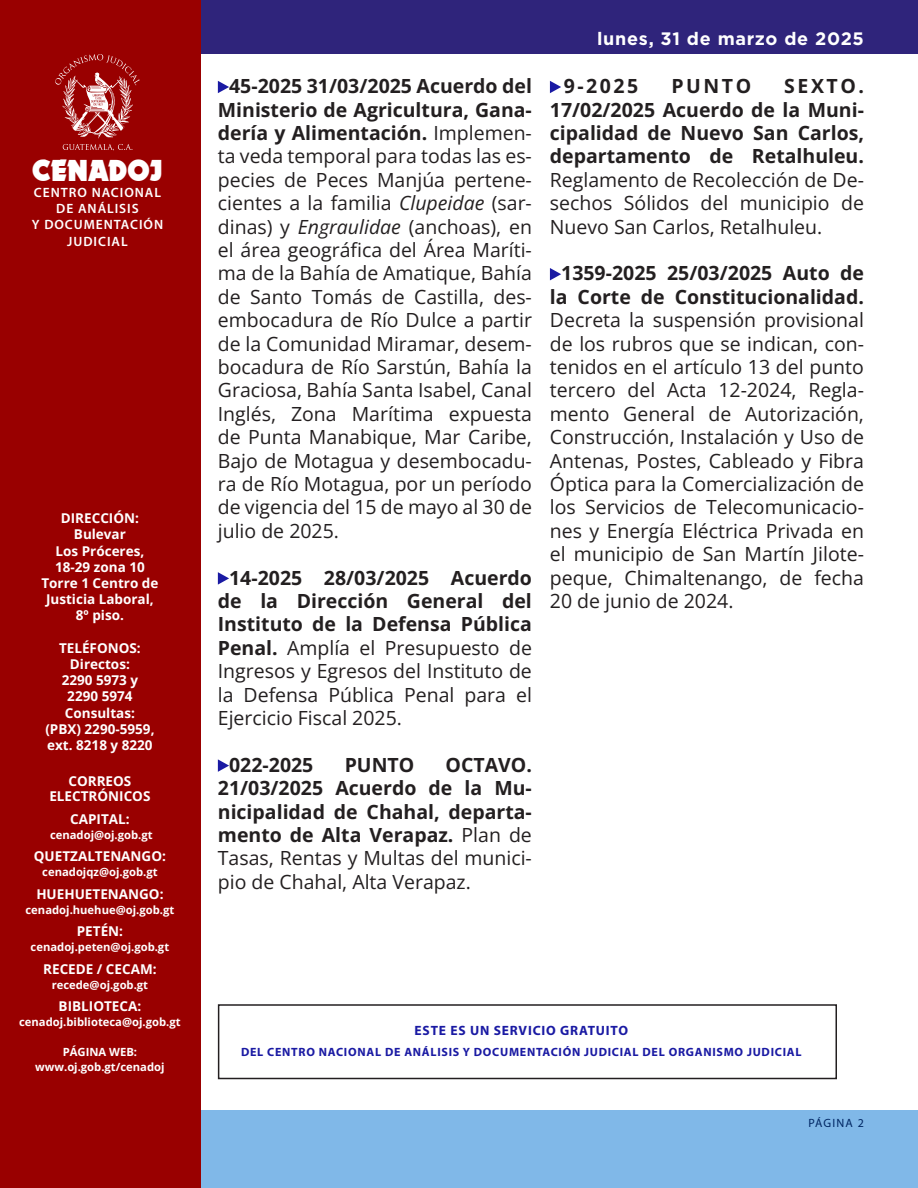
<style>
.page{position:relative;width:918px;height:1188px;background:#fff}
.page>*{position:absolute;margin:0;border:0;box-sizing:border-box;transform-origin:0 0}
.t1{font:30px "Dynamo";color:#fff}
.t2{font:19.5px/23.4px "Open Sans";color:#231f20;text-align:justify}
.t3{font:700 18px "Gotham";letter-spacing:.04em;color:#fff}
.t4{font:13.5px/16.2px "Open Sans";color:#fff;text-align:center}
.t5{font:600 13.5px/16.2px "Myriad Pro";letter-spacing:.07em;color:#fff;text-align:center}
.t6{font:700 13.5px "Myriad Pro";letter-spacing:.06em;color:#1a1aa3}
.t7{font:700 12px "Myriad Pro";letter-spacing:.06em;color:#1a1aa3}
.t8{font:12px "Myriad Pro";letter-spacing:.1em;color:#002663}
.t9{font:11.25px "Open Sans";color:#fff}
.s1{font-style:italic}
</style>
<div class="page">
<div style="left:0;top:1110px;width:918px;height:78px;background:#80b8e8"></div>
<div style="left:0;top:0;width:918px;height:54px;background:#2f247b"></div>
<div style="left:0;top:0;width:200px;height:1188px;background:#900"></div>
<svg style="left:55px;top:54px;width:85px;height:97px"></svg>
<svg style="left:218px;top:81px;width:11px;height:12px"></svg>
<svg style="left:218px;top:572px;width:11px;height:13px"></svg>
<svg style="left:218px;top:759px;width:11px;height:13px"></svg>
<svg style="left:550px;top:81px;width:11px;height:12px"></svg>
<svg style="left:550px;top:268px;width:11px;height:12px"></svg>
<div style="left:218px;top:1004px;width:619px;height:75px;border:2px solid #231f20"></div>
<p class="t1" style="left:32px;top:150px;width:132px">CENADOJ</p>
<p class="t5" style="left:34px;top:184px;width:129px">CENTRO NACIONAL<br>DE ANÁLISIS</p>
<p class="t5" style="left:32px;top:216px;width:133px">Y DOCUMENTACIÓN<br>JUDICIAL</p>
<p class="t4" style="left:61px;top:510px;width:80px">DIRECCIÓN:</p>
<p class="t4" style="left:55px;top:526px;width:91px">Bulevar<br>Los Próceres,<br>18-29 zona 10</p>
<p class="t4" style="left:41px;top:575px;width:118px">Torre 1 Centro de<br>Justicia Laboral,<br>8º piso.</p>
<p class="t4" style="left:59px;top:639px;width:83px">TELÉFONOS:</p>
<p class="t4" style="left:62px;top:656px;width:78px">Directos:<br>2290 5973 y<br>2290 5974</p>
<p class="t4" style="left:45px;top:704px;width:111px">Consultas:<br>(PBX) 2290-5959,</p>
<p class="t4" style="left:47px;top:737px;width:107px">ext. 8218 y 8220</p>
<p class="t4" style="left:49px;top:774px;width:103px;line-height:15px">CORREOS<br>ELECTRÓNICOS</p>
<p class="t4" style="left:70px;top:811px;width:61px">CAPITAL:</p>
<p class="t9" style="left:50px;top:827px;width:104px">cenadoj@oj.gob.gt</p>
<p class="t4" style="left:34px;top:848px;width:134px">QUETZALTENANGO:</p>
<p class="t9" style="left:42px;top:865px;width:117px">cenadojqz@oj.gob.gt</p>
<p class="t4" style="left:36px;top:886px;width:129px">HUEHUETENANGO:</p>
<p class="t9" style="left:26px;top:902px;width:150px">cenadoj.huehue@oj.gob.gt</p>
<p class="t4" style="left:77px;top:923px;width:48px">PETÉN:</p>
<p class="t9" style="left:31px;top:940px;width:140px">cenadoj.peten@oj.gob.gt</p>
<p class="t4" style="left:43px;top:961px;width:115px">RECEDE / CECAM:</p>
<p class="t9" style="left:52px;top:977px;width:98px">recede@oj.gob.gt</p>
<p class="t4" style="left:59px;top:998px;width:84px">BIBLIOTECA:</p>
<p class="t9" style="left:19px;top:1015px;width:163px">cenadoj.biblioteca@oj.gob.gt</p>
<p class="t9" style="left:63px;top:1045px;width:76px">PÁGINA WEB:</p>
<p class="t9" style="left:35px;top:1060px;width:131px">www.oj.gob.gt/cenadoj</p>
<p class="t2" style="left:218px;top:74px;width:316px;text-indent:11px">45-2025 31/03/2025 Acuerdo del Ministerio de Agricultura, Gana&shy;dería y Alimentación. Implemen&shy;ta veda temporal para todas las es&shy;pecies de Peces Manjúa pertene&shy;cientes a la familia <span class="s1">Clupeidae</span> (sar&shy;dinas) y <span class="s1">Engraulidae</span> (anchoas), en el área geográfica del Área Maríti&shy;ma de la Bahía de Amatique, Bahía de Santo Tomás de Castilla, des&shy;embocadura de Río Dulce a partir de la Comunidad Miramar, desem&shy;bocadura de Río Sarstún, Bahía la Graciosa, Bahía Santa Isabel, Canal Inglés, Zona Marítima expuesta de Punta Manabique, Mar Caribe, Bajo de Motagua y desembocadu&shy;ra de Río Motagua, por un período de vigencia del 15 de mayo al 30 de julio de 2025.</p>
<p class="t2" style="left:218px;top:565px;width:316px;text-indent:11px">14-2025 28/03/2025 Acuerdo de la Dirección General del Instituto de la Defensa Pública Penal. Amplía el Presupuesto de Ingresos y Egresos del Instituto de la Defensa Pública Penal para el Ejercicio Fiscal 2025.</p>
<p class="t2" style="left:229px;top:753px;width:86px">022-2025</p>
<p class="t2" style="left:345px;top:753px;width:71px">PUNTO</p>
<p class="t2" style="left:218px;top:753px;width:316px;text-indent:228px">OCTAVO.<br>21/03/2025 Acuerdo de la Mu&shy;nicipalidad de Chahal, departa&shy;mento de Alta Verapaz. Plan de Tasas, Rentas y Multas del munici&shy;pio de Chahal, Alta Verapaz.</p>
<p class="t3" style="left:597px;top:26px;width:268px">lunes, 31 de marzo de 2025</p>
<p class="t2" style="left:550px;top:74px;width:316px;text-indent:234px">SEXTO.<br>17/02/2025 Acuerdo de la Muni&shy;cipalidad de Nuevo San Carlos, departamento de Retalhuleu.<br>Reglamento de Recolección de De&shy;sechos Sólidos del municipio de Nuevo San Carlos, Retalhuleu.</p>
<p class="t2" style="left:550px;top:261px;width:316px;text-indent:11px">1359-2025 25/03/2025 Auto de la Corte de Constitucionalidad.<br>Decreta la suspensión provisional de los rubros que se indican, con&shy;tenidos en el artículo 13 del punto tercero del Acta 12-2024, Regla&shy;mento General de Autorización, Construcción, Instalación y Uso de Antenas, Postes, Cableado y Fibra Óptica para la Comercialización de los Servicios de Telecomunicacio&shy;nes y Energía Eléctrica Privada en el municipio de San Martín Jilote&shy;peque, Chimaltenango, de fecha 20 de junio de 2024.</p>
<p class="t2" style="left:564px;top:74px;width:76px">9-2025</p>
<p class="t2" style="left:671px;top:74px;width:81px">PUNTO</p>
<p class="t6" style="left:415px;top:1021px;width:215px">ESTE ES UN SERVICIO GRATUITO</p>
<p class="t7" style="left:241px;top:1044px;width:562px">DEL CENTRO NACIONAL DE ANÁLISIS Y DOCUMENTACIÓN JUDICIAL DEL ORGANISMO JUDICIAL</p>
<p class="t8" style="left:809px;top:1116px;width:57px">PÁGINA 2</p>
</div>
